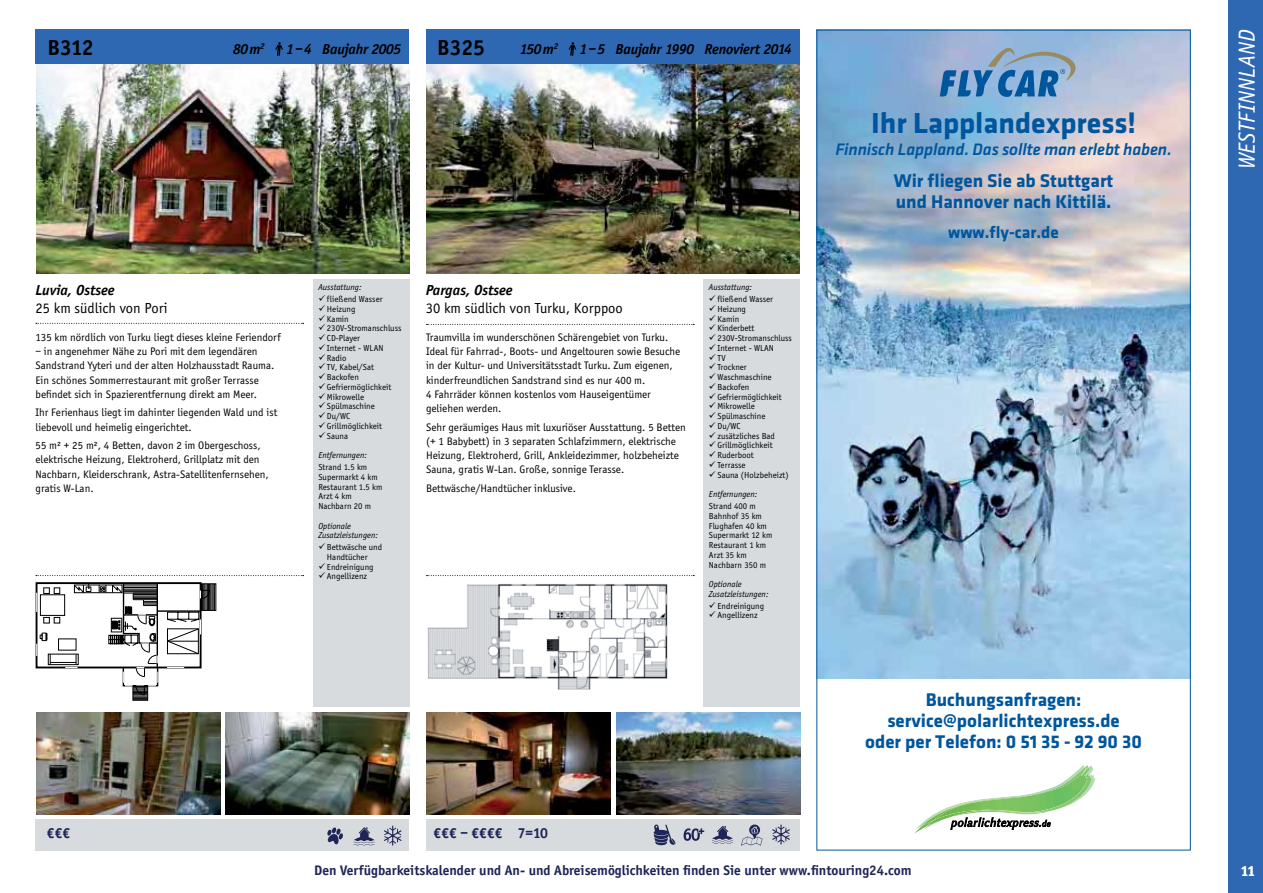
<style>
.page{position:relative;width:1263px;height:893px;background:#fff}
.page>*{position:absolute;margin:0;border:0;box-sizing:border-box;transform-origin:0 0}
.t1{font:700 30px "Klavika";color:#00569d}
.t2{font:italic 24px "Officina Sans EF";letter-spacing:.01em;color:#fff}
.t3{font:700 22.5px "Officina Sans EF";color:#000}
.t4{font:700 19.05px/21px "Klavika";color:#00569d}
.t5{font:italic 500 17.25px "Klavika";letter-spacing:-.005em;color:#00569d}
.t6{font:700 17.25px "Klavika";color:#00569d}
.t7{font:italic 700 15px "Officina Sans EF";letter-spacing:-.015em;color:#000}
.t8{font:15px "Officina Sans EF";color:#000}
.t9{font:700 15px "Officina Sans EF";color:#1e2557}
.t10{font:700 15px "Officina Sans EF";color:#fff}
.t11{font:700 14.25px "Officina Sans EF";color:#1e2557}
.t12{font:11.25px/14.2px "Officina Sans EF";color:#000}
.t13{font:9px/9.8px "Officina Sans EF";color:#000}
.t14{font:italic 9px/9.8px "Officina Sans EF";color:#000}
.t15{font:italic 700 8.7px "Officina Sans EF";color:#000}
</style>
<div class="page">
<div style="left:703px;top:279px;width:97px;height:427px;background:#d8dbde"></div>
<div style="left:313px;top:279px;width:96px;height:427px;background:#d8dbde"></div>
<div style="left:1229px;top:0;width:34px;height:893px;background:#2f68b2"></div>
<svg style="left:426px;top:324px;width:268px;height:1px"></svg>
<svg style="left:426px;top:575px;width:268px;height:1px"></svg>
<svg style="left:36px;top:323px;width:268px;height:1px"></svg>
<svg style="left:36px;top:575px;width:268px;height:1px"></svg>
<div style="left:426px;top:819px;width:373px;height:32px;background:#d8dbde"></div>
<div style="left:36px;top:819px;width:373px;height:32px;background:#d8dbde"></div>
<img style="left:427px;top:712px;width:184px;height:102px">
<img style="left:616px;top:712px;width:184px;height:102px">
<img style="left:225px;top:712px;width:184px;height:102px">
<img style="left:36px;top:712px;width:184px;height:102px">
<img style="left:426px;top:63px;width:374px;height:210px">
<img style="left:36px;top:64px;width:374px;height:209px">
<div style="left:426px;top:30px;width:373px;height:34px;background:#2f68b2"></div>
<svg style="left:569px;top:42px;width:7px;height:14px"></svg>
<div style="left:36px;top:30px;width:373px;height:34px;background:#2f68b2"></div>
<svg style="left:275px;top:42px;width:8px;height:14px"></svg>
<hr style="left:158px;top:610px;width:43px;height:2px;background:#000">
<svg style="left:36px;top:582px;width:123px;height:118px"></svg>
<div style="left:133px;top:686px;width:15px;height:14px;border:1px solid #000"></div>
<svg style="left:167px;top:584px;width:48px;height:70px"></svg>
<img style="left:427px;top:584px;width:241px;height:106px">
<svg style="left:772px;top:825px;width:18px;height:19px"></svg>
<svg style="left:741px;top:824px;width:21px;height:22px"></svg>
<svg style="left:683px;top:828px;width:21px;height:13px"></svg>
<svg style="left:712px;top:826px;width:21px;height:18px"></svg>
<svg style="left:654px;top:824px;width:22px;height:21px"></svg>
<svg style="left:354px;top:827px;width:21px;height:18px"></svg>
<svg style="left:327px;top:827px;width:16px;height:17px"></svg>
<svg style="left:384px;top:826px;width:18px;height:19px"></svg>
<img style="left:818px;top:32px;width:371px;height:646px">
<svg style="left:940px;top:47px;width:136px;height:50px;background:#749cc3"></svg>
<svg style="left:914px;top:765px;width:176px;height:69px"></svg>
<h3 class="t3" style="left:48px;top:37px;width:47px">B312</h3>
<h3 class="t7" style="left:233px;top:43px;width:29px">80 m</h3>
<h3 class="t7" style="left:579px;top:43px;width:214px">1 – 5 Baujahr 1990 Renoviert 2014</h3>
<h3 class="t3" style="left:437px;top:37px;width:49px">B325</h3>
<h3 class="t7" style="left:520px;top:43px;width:40px">150 m<sup>2</sup></h3>
<p class="t15" style="left:260px;top:43px;width:6px">2</p>
<h3 class="t7" style="left:286px;top:43px;width:117px">1 – 4 Baujahr 2005</h3>
<h3 class="t7" style="left:36px;top:284px;width:81px">Luvia, Ostsee</h3>
<h3 class="t8" style="left:36px;top:302px;width:133px">25 km südlich von Pori</h3>
<p class="t12" style="left:36px;top:331px;width:247px">135 km nördlich von Turku liegt dieses kleine Feriendorf</p>
<p class="t12" style="left:36px;top:345px;width:240px">– in angenehmer Nähe zu Pori mit dem legendären Sandstrand Yyteri und der alten Holzhausstadt Rauma.<br>Ein schönes Sommerrestaurant mit großer Terrasse befindet sich in Spazierentfernung direkt am Meer.</p>
<p class="t12" style="left:36px;top:407px;width:243px">Ihr Ferienhaus liegt im dahinter liegenden Wald und ist liebevoll und heimelig eingerichtet.</p>
<p class="t12" style="left:36px;top:439px;width:235px">55 m² + 25 m², 4 Betten, davon 2 im Obergeschoss, elektrische Heizung, Elektroherd, Grillplatz mit den Nachbarn, Kleiderschrank, Astra-Satellitenfernsehen, gratis W-Lan.</p>
<p class="t14" style="left:318px;top:282px;width:45px">Ausstattung:</p>
<p class="t13" style="left:327px;top:295px;width:76px">fließend Wasser<br>Heizung<br>Kamin<br>230V-Stromanschluss<br>CD-Player<br>Internet - WLAN<br>Radio<br>TV, Kabel/Sat<br>Backofen<br>Gefriermöglichkeit<br>Mikrowelle<br>Spülmaschine<br>Du/WC<br>Grillmöglichkeit<br>Sauna</p>
<p class="t14" style="left:318px;top:450px;width:50px">Entfernungen:</p>
<p class="t13" style="left:318px;top:463px;width:65px">Strand 1.5 km<br>Supermarkt 4 km<br>Restaurant 1.5 km<br>Arzt 4 km<br>Nachbarn 20 m</p>
<p class="t14" style="left:318px;top:521px;width:61px">Optionale<br>Zusatzleistungen:</p>
<p class="t13" style="left:327px;top:543px;width:57px">Bettwäsche und<br>Handtücher<br>Endreinigung<br>Angellizenz</p>
<h3 class="t7" style="left:426px;top:284px;width:88px">Pargas, Ostsee</h3>
<h3 class="t8" style="left:426px;top:302px;width:199px">30 km südlich von Turku, Korppoo</h3>
<p class="t12" style="left:426px;top:331px;width:256px">Traumvilla im wunderschönen Schärengebiet von Turku.<br>Ideal für Fahrrad-, Boots- und Angeltouren sowie Besuche in der Kultur- und Universitätsstadt Turku. Zum eigenen, kinderfreundlichen Sandstrand sind es nur 400 m.<br>4 Fahrräder können kostenlos vom Hauseigentümer geliehen werden.</p>
<p class="t12" style="left:426px;top:421px;width:261px">Sehr geräumiges Haus mit luxuriöser Ausstattung. 5 Betten (+ 1 Babybett) in 3 separaten Schlafzimmern, elektrische Heizung, Elektroherd, Grill, Ankleidezimmer, holzbeheizte Sauna, gratis W-Lan. Große, sonnige Terasse.</p>
<p class="t12" style="left:426px;top:482px;width:151px">Bettwäsche/Handtücher inklusive.</p>
<p class="t14" style="left:709px;top:282px;width:45px">Ausstattung:</p>
<p class="t13" style="left:717px;top:295px;width:76px">fließend Wasser<br>Heizung<br>Kamin<br>Kinderbett<br>230V-Stromanschluss<br>Internet - WLAN<br>TV<br>Trockner<br>Waschmaschine<br>Backofen<br>Gefriermöglichkeit<br>Mikrowelle<br>Spülmaschine<br>Du/WC<br>zusätzliches Bad<br>Grillmöglichkeit<br>Ruderboot<br>Terrasse<br>Sauna (Holzbeheizt)</p>
<p class="t14" style="left:709px;top:489px;width:50px">Entfernungen:</p>
<p class="t13" style="left:709px;top:502px;width:65px">Strand 400 m<br>Bahnhof 35 km<br>Flughafen 40 km<br>Supermarkt 12 km<br>Restaurant 1 km<br>Arzt 35 km<br>Nachbarn 350 m</p>
<p class="t14" style="left:709px;top:579px;width:61px">Optionale<br>Zusatzleistungen:</p>
<p class="t13" style="left:717px;top:602px;width:48px">Endreinigung<br>Angellizenz</p>
<h3 class="t9" style="left:47px;top:826px;width:25px">€€€</h3>
<h3 class="t9" style="left:434px;top:826px;width:116px">€€€ – €€€€ 7=10</h3>
<h1 class="t1" style="left:871px;top:111px;width:266px">Ihr Lapplandexpress!</h1>
<h3 class="t5" style="left:835px;top:139px;width:338px">Finnisch Lappland. Das sollte man erlebt haben.</h3>
<h3 class="t4" style="left:894px;top:172px;width:221px">Wir fliegen Sie ab Stuttgart und Hannover nach Kittilä.</h3>
<h3 class="t6" style="left:948px;top:226px;width:112px">www.fly-car.de</h3>
<h3 class="t4" style="left:865px;top:691px;width:278px;text-align:center">Buchungsanfragen: service@polarlichtexpress.de<br>oder per Telefon: 0 51 35 - 92 90 30</h3>
<p class="t11" style="left:314px;top:864px;width:599px">Den Verfügbarkeitskalender und An- und Abreisemöglichkeiten finden Sie unter www.fintouring24.com</p>
<h2 class="t2" style="left:1233px;top:169px;width:141px;rotate:-90deg">WESTFINNLAND</h2>
<h3 class="t10" style="left:1241px;top:864px;width:16px">11</h3>
</div>
